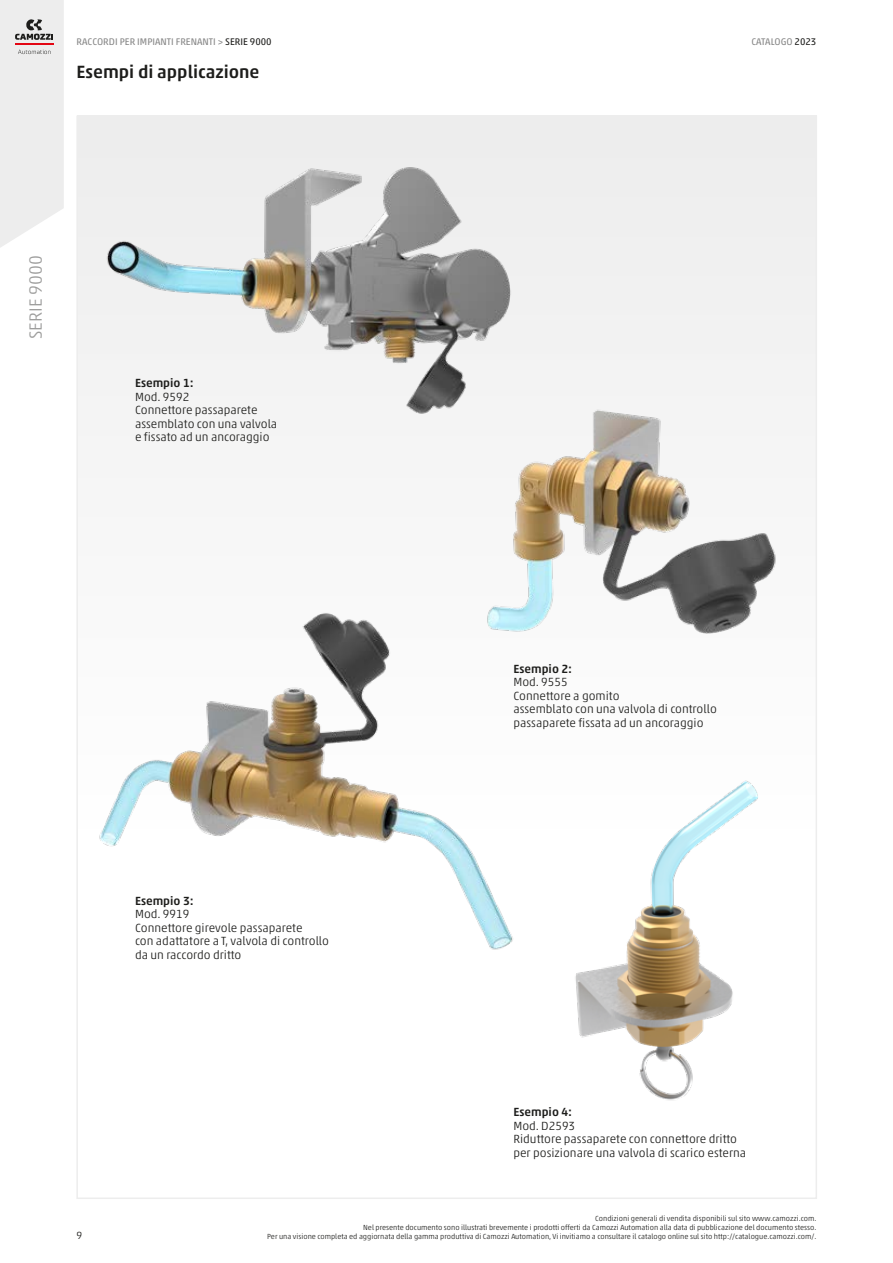
<style>
.page{position:relative;width:893px;height:1263px;background:#fff}
.page>*{position:absolute;margin:0;border:0;box-sizing:border-box;transform-origin:0 0}
.t1{font:500 18px "Akko W1 G";color:#1d1d1b}
.t2{font:300 18px "Akko W1 G";color:#9d9d9c}
.t3{font:300 12px/13.5px "Akko W1 G";color:#1d1d1b}
.t4{font:500 12px "Akko W1 G";color:#1d1d1b}
.t5{font:300 10.5px "Akko W1 G";color:#1d1d1b}
.t6{font:9.75px "Akko W1 G";color:#878787}
.t7{font:300 7.5px/9px "Akko W1 G";color:#1d1d1b;text-align:right}
.s1{color:#1d1d1b}
</style>
<div class="page">
<svg style="left:0;top:0;width:64px;height:248px;background:#eae9e9"></svg>
<div style="left:78px;top:116px;width:739px;height:713px;background:#ededed"></div>
<img style="left:107px;top:167px;width:404px;height:247px">
<img style="left:76px;top:575px;width:459px;height:397px">
<img style="left:551px;top:774px;width:259px;height:327px">
<img style="left:460px;top:387px;width:322px;height:285px">
<p class="t6" style="left:77px;top:34px;width:197px">RACCORDI PER IMPIANTI FRENANTI &gt; <span class="s1">SERIE 9000</span></p>
<h1 class="t1" style="left:77px;top:59px;width:185px">Esempi di applicazione</h1>
<h1 class="t2" style="left:23px;top:339px;width:85px;rotate:-90deg">SERIE 9000</h1>
<p class="t4" style="left:135px;top:374px;width:60px">Esempio 1:</p>
<p class="t3" style="left:135px;top:389px;width:144px">Mod. 9592<br>Connettore passaparete assemblato con una valvola e fissato ad un ancoraggio</p>
<p class="t6" style="left:751px;top:34px;width:67px">CATALOGO <span class="s1">2023</span></p>
<p class="t4" style="left:513px;top:660px;width:60px">Esempio 2:</p>
<p class="t3" style="left:513px;top:675px;width:205px">Mod. 9555<br>Connettore a gomito<br>assemblato con una valvola di controllo passaparete fissata ad un ancoraggio</p>
<p class="t4" style="left:135px;top:891px;width:60px">Esempio 3:</p>
<p class="t3" style="left:135px;top:906px;width:196px">Mod. 9919<br>Connettore girevole passaparete<br>con adattatore a T, valvola di controllo da un raccordo dritto</p>
<p class="t5" style="left:77px;top:1228px;width:7px">9</p>
<p class="t4" style="left:513px;top:1103px;width:60px">Esempio 4:</p>
<p class="t3" style="left:513px;top:1118px;width:234px">Mod. D2593<br>Riduttore passaparete con connettore dritto per posizionare una valvola di scarico esterna</p>
<p class="t7" style="left:267px;top:1214px;width:551px">Condizioni generali di vendita disponibili sul sito www.camozzi.com.<br>Nel presente documento sono illustrati brevemente i prodotti offerti da Camozzi Automation alla data di pubblicazione del documento stesso.<br>Per una visione completa ed aggiornata della gamma produttiva di Camozzi Automation, Vi invitiamo a consultare il catalogo online sul sito http://catalogue.camozzi.com/.</p>
</div>
